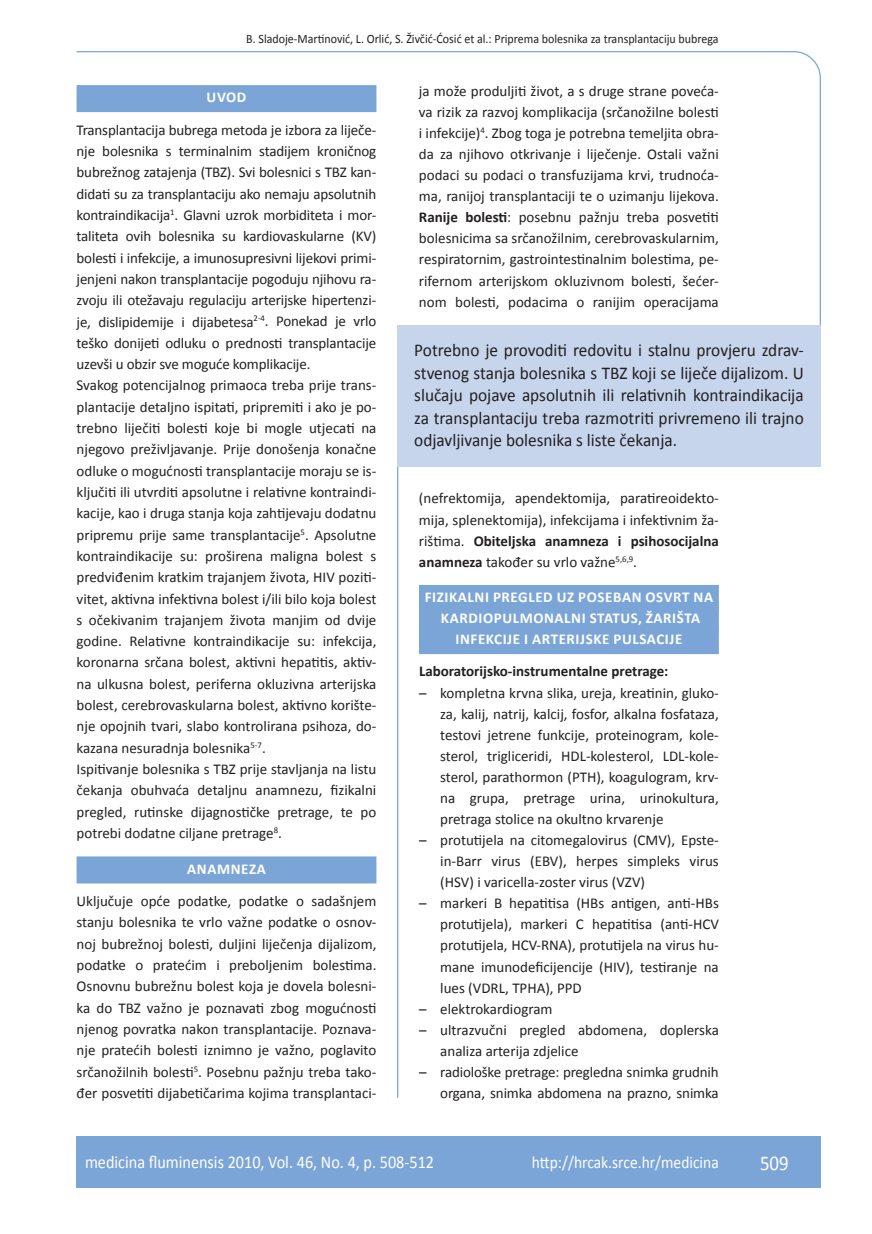
<style>
.page{position:relative;width:872px;height:1234px;background:#fff}
.page>*{position:absolute;margin:0;border:0;box-sizing:border-box;transform-origin:0 0}
.t1{font:21px "Calibri";color:#fff;scale:.9 1}
.t2{font:18px/22.5px "Calibri";color:#231f20;text-align:justify;scale:.96 1}
.t3{font:18px "Calibri";color:#fff;scale:.9 1}
.t4{font:17.25px "Calibri";color:#fff;scale:.9 1}
.t5{font:15px/21.3px "Calibri";color:#231f20;text-align:justify}
.t6{font:700 15px/21px "Calibri";letter-spacing:.04em;color:#fff}
.t7{font:700 15px "Calibri";color:#231f20}
.t8{font:12.75px "Calibri";color:#231f20;scale:.94 1}
.s1{font-weight:700}
</style>
<div class="page">
<svg style="left:76px;top:51px;width:745px;height:274px"></svg>
<hr style="left:397px;top:466px;width:1px;height:631px;background:#7ca5d7">
<div style="left:77px;top:1135px;width:744px;height:51px;background:#7ca5d7"></div>
<div style="left:77px;top:85px;width:299px;height:27px;background:#7ca5d7"></div>
<div style="left:77px;top:856px;width:299px;height:27px;background:#7ca5d7"></div>
<div style="left:397px;top:325px;width:424px;height:141px;background:#c6d5ec"></div>
<div style="left:419px;top:585px;width:300px;height:27px;background:#7ca5d7"></div>
<div style="left:419px;top:606px;width:300px;height:27px;background:#7ca5d7"></div>
<div style="left:419px;top:627px;width:300px;height:27px;background:#7ca5d7"></div>
<p class="t8" style="left:246px;top:30px;width:504px">B. Sladoje-Martinović, L. Orlić, S. Živčić-Ćosić et al.: Priprema bolesnika za transplantaciju bubrega</p>
<p class="t6" style="left:207px;top:86px;width:21px">UVOD</p>
<p class="t5" style="left:77px;top:118px;width:301px;text-align:left">Transplantacija bubrega metoda je izbora za liječe&shy;nje bolesnika s terminalnim stadijem kroničnog bubrežnog zatajenja (TBZ). Svi bolesnici s TBZ kan&shy;didati su za transplantaciju ako nemaju apsolutnih kontraindikacija<sup>1</sup>. Glavni uzrok morbiditeta i mor&shy;taliteta ovih bolesnika su kardiovaskularne (KV) bolesti i infekcije, a imunosupresivni lijekovi primi&shy;jenjeni nakon transplantacije pogoduju njihovu ra&shy;zvoju ili otežavaju regulaciju arterijske hipertenzi&shy;je, dislipidemije i dijabetesa<sup>2-4</sup>. Ponekad je vrlo teško donijeti odluku o prednosti transplantacije uzevši u obzir sve moguće komplikacije.<br>Svakog potencijalnog primaoca treba prije trans&shy;plantacije detaljno ispitati, pripremiti i ako je po&shy;trebno liječiti bolesti koje bi mogle utjecati na njegovo preživljavanje. Prije donošenja konačne odluke o mogućnosti transplantacije moraju se is&shy;ključiti ili utvrditi apsolutne i relativne kontraindi&shy;kacije, kao i druga stanja koja zahtijevaju dodatnu pripremu prije same transplantacije<sup>5</sup>. Apsolutne kontraindikacije su: proširena maligna bolest s predviđenim kratkim trajanjem života, HIV poziti&shy;vitet, aktivna infektivna bolest i/ili bilo koja bolest s očekivanim trajanjem života manjim od dvije godine. Relativne kontraindikacije su: infekcija, koronarna srčana bolest, aktivni hepatitis, aktiv&shy;na ulkusna bolest, periferna okluzivna arterijska bolest, cerebrovaskularna bolest, aktivno korište&shy;nje opojnih tvari, slabo kontrolirana psihoza, do&shy;kazana nesuradnja bolesnika<sup>5-7</sup>.<br>Ispitivanje bolesnika s TBZ prije stavljanja na listu čekanja obuhvaća detaljnu anamnezu, fizikalni pregled, rutinske dijagnostičke pretrage, te po potrebi dodatne ciljane pretrage<sup>8</sup>.</p>
<p class="t6" style="left:187px;top:857px;width:80px">ANAMNEZA</p>
<p class="t5" style="left:77px;top:889px;width:301px">Uključuje opće podatke, podatke o sadašnjem stanju bolesnika te vrlo važne podatke o osnov&shy;noj bubrežnoj bolesti, duljini liječenja dijalizom, podatke o pratećim i preboljenim bolestima.<br>Osnovnu bubrežnu bolest koja je dovela bolesni&shy;ka do TBZ važno je poznavati zbog mogućnosti njenog povratka nakon transplantacije. Poznava&shy;nje pratećih bolesti iznimno je važno, poglavito srčanožilnih bolesti<sup>5</sup>. Posebnu pažnju treba tako&shy;đer posvetiti dijabetičarima kojima transplantaci-</p>
<p class="t5" style="left:419px;top:80px;width:301px">ja može produljiti život, a s druge strane poveća&shy;va rizik za razvoj komplikacija (srčanožilne bolesti i infekcije)<sup>4</sup>. Zbog toga je potrebna temeljita obra&shy;da za njihovo otkrivanje i liječenje. Ostali važni podaci su podaci o transfuzijama krvi, trudnoća&shy;ma, ranijoj transplantaciji te o uzimanju lijekova.<br><span class="s1">Ranije bolesti</span>: posebnu pažnju treba posvetiti bolesnicima sa srčanožilnim, cerebrovaskularnim, respiratornim, gastrointestinalnim bolestima, pe&shy;rifernom arterijskom okluzivnom bolesti, šećer&shy;nom bolesti, podacima o ranijim operacijama</p>
<p class="t2" style="left:414px;top:338px;width:407px">Potrebno je provoditi redovitu i stalnu provjeru zdrav&shy;stvenog stanja bolesnika s TBZ koji se liječe dijalizom. U slučaju pojave apsolutnih ili relativnih kontraindikacija za transplantaciju treba razmotriti privremeno ili trajno odjavljivanje bolesnika s liste čekanja.</p>
<p class="t5" style="left:419px;top:487px;width:301px">(nefrektomija, apendektomija, paratireoidekto&shy;mija, splenektomija), infekcijama i infektivnim ža&shy;rištima. <span class="s1">Obiteljska anamneza i psihosocijalna anamneza</span> također su vrlo važne<sup>5,6,9</sup>.</p>
<p class="t6" style="left:425px;top:586px;width:113px">FIZIKALN I PREGLED</p>
<p class="t6" style="left:441px;top:586px;width:272px;text-indent:116px">uz poseban osvrt na kardiopu lmonalni status</p>
<p class="t6" style="left:638px;top:607px;width:55px">, žari šta</p>
<p class="t6" style="left:455px;top:628px;width:119px">infekcije i arterijs</p>
<p class="t6" style="left:593px;top:628px;width:54px">ke pu lsacij</p>
<p class="t6" style="left:675px;top:628px;width:9px">e</p>
<p class="t7" style="left:419px;top:662px;width:251px">Laboratorijsko-instrumentalne pretrage:</p>
<p class="t5" style="left:440px;top:681px;width:280px;text-indent:-21px">– kompletna krvna slika, ureja, kreatinin, gluko&shy;za, kalij, natrij, kalcij, fosfor, alkalna fosfataza, testovi jetrene funkcije, proteinogram, kole&shy;sterol, trigliceridi, HDL-kolesterol, LDL-kole&shy;sterol, parathormon (PTH), koagulogram, krv&shy;na grupa, pretrage urina, urinokultura, pretraga stolice na okultno krvarenje</p>
<p class="t5" style="left:440px;top:828px;width:280px;text-indent:-21px">– protutijela na citomegalovirus (CMV), Epste&shy;in-Barr virus (EBV), herpes simpleks virus (HSV) i varicella-zoster virus (VZV)</p>
<p class="t5" style="left:440px;top:891px;width:280px;text-indent:-21px">– markeri B hepatitisa (HBs antigen, anti-HBs protutijela), markeri C hepatitisa (anti-HCV protutijela, HCV-RNA), protutijela na virus hu&shy;mane imunodeficijencije (HIV), testiranje na lues (VDRL, TPHA), PPD</p>
<p class="t5" style="left:419px;top:997px;width:135px">– elektrokardiogram</p>
<p class="t5" style="left:440px;top:1018px;width:280px;text-indent:-21px">– ultrazvučni pregled abdomena, doplerska analiza arterija zdjelice</p>
<p class="t5" style="left:419px;top:1060px;width:301px;text-align:right">– radiološke pretrage: pregledna snimka grudnih organa, snimka abdomena na prazno, snimka</p>
<p class="t3" style="left:85px;top:1150px;width:389px">medicina fluminensis 2010, Vol. 46, No. 4, p. 508-512</p>
<p class="t4" style="left:532px;top:1151px;width:209px">http://hrcak.srce.hr/medicina</p>
<h1 class="t1" style="left:760px;top:1149px;width:33px">509</h1>
</div>
